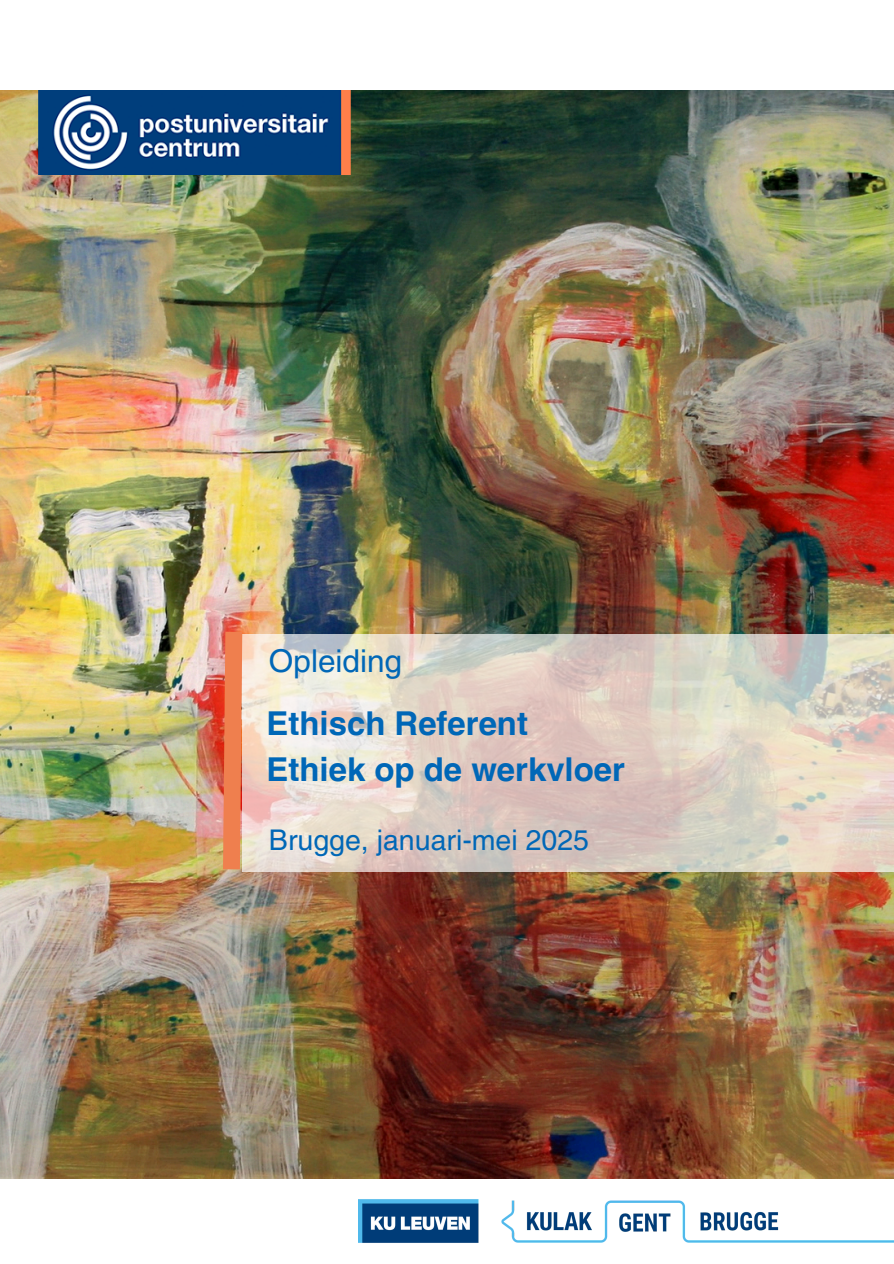
<style>
.page{position:relative;width:894px;height:1264px;background:#fff}
.page>*{position:absolute;margin:0;border:0;box-sizing:border-box;transform-origin:0 0}
.t1{font:700 32.85px/45.9px "Helvetica LT Pro";color:#0067b7}
.t2{font:31.5px "Helvetica LT Pro";color:#0067b7}
.t3{font:28.5px "Helvetica LT Pro";color:#0067b7}
</style>
<div class="page">
<img style="left:0;top:90px;width:893px;height:1088px">
<img style="left:38px;top:90px;width:312px;height:85px">
<svg style="left:251px;top:634px;width:642px;height:237px;background:#ded1c6"></svg>
<img style="left:214px;top:614px;width:37px;height:272px">
<img style="left:359px;top:1199px;width:534px;height:44px">
<h1 class="t2" style="left:269px;top:649px;width:135px">Opleiding</h1>
<p class="t1" style="left:266px;top:703px;width:360px">Ethisch Referent<br>Ethiek op de werkvloer</p>
<p class="t3" style="left:269px;top:830px;width:321px">Brugge, januari-mei 2025</p>
</div>
